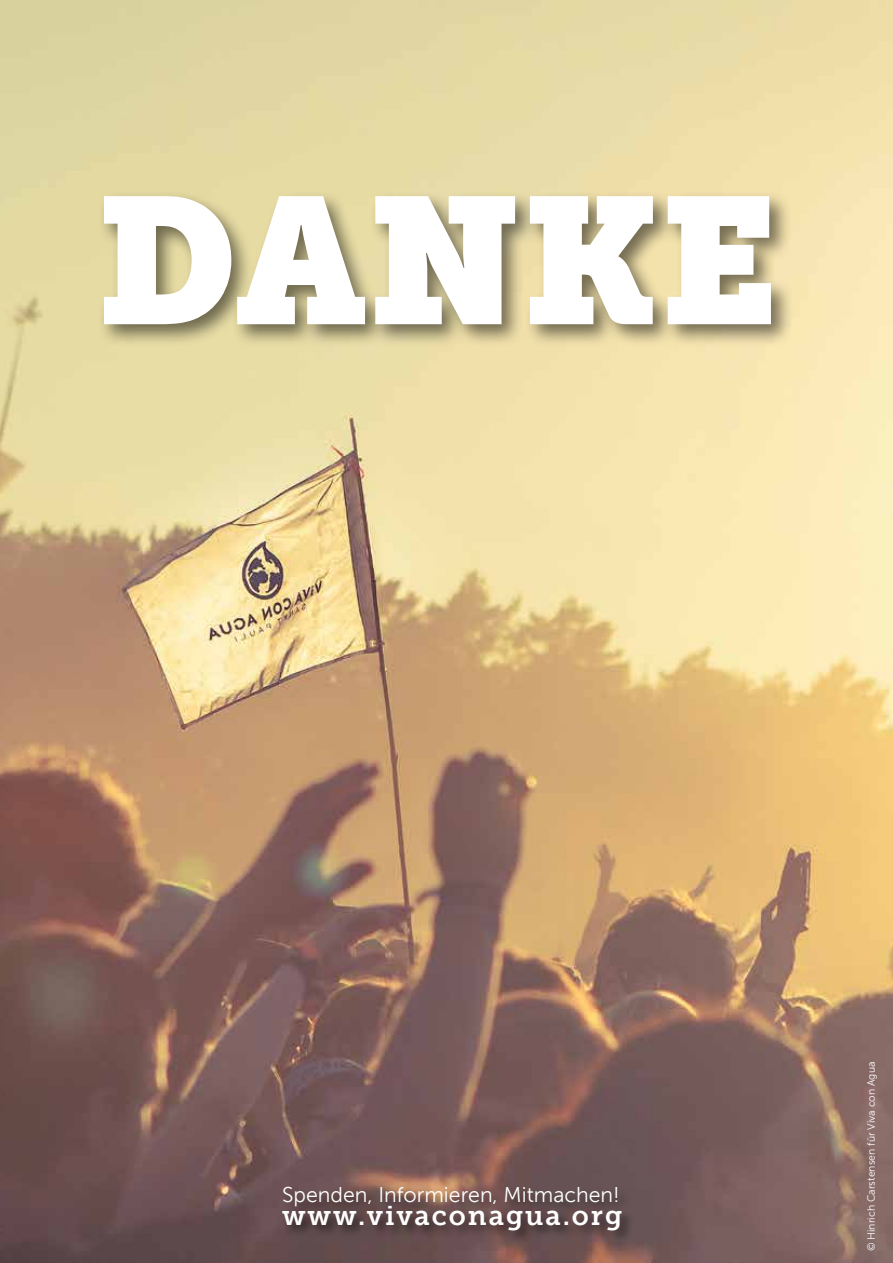
<style>
.page{position:relative;width:893px;height:1263px;background:#fff}
.page>*{position:absolute;margin:0;border:0;box-sizing:border-box;transform-origin:0 0}
.t1{font:27.15px "Museo Slab 700";letter-spacing:.07em;color:#fff}
.t2{font:21.3px "Museo Sans 300";color:#fff}
.t3{font:10.5px "Museo Sans 300";color:#fff}
</style>
<div class="page">
<img style="left:0;top:0;width:893px;height:1263px">
<div style="left:281px;top:1185px;width:355px;height:60px;background:#000;opacity:.5"></div>
<div style="left:98px;top:190px;width:696px;height:157px;background:#000;opacity:.52"></div>
<svg style="left:104px;top:196px;width:127px;height:128px"></svg>
<svg style="left:237px;top:196px;width:128px;height:128px"></svg>
<svg style="left:375px;top:196px;width:140px;height:128px"></svg>
<svg style="left:530px;top:196px;width:123px;height:128px"></svg>
<svg style="left:668px;top:196px;width:103px;height:128px"></svg>
<h2 class="t2" style="left:282px;top:1183px;width:339px">Spenden, Informieren, Mitmachen!</h2>
<h1 class="t1" style="left:282px;top:1200px;width:342px">www.vivaconagua.org</h1>
<p class="t3" style="left:866px;top:1251px;width:191px;rotate:-90deg">© Hinrich Carstensen für Viva con Agua</p>
</div>
